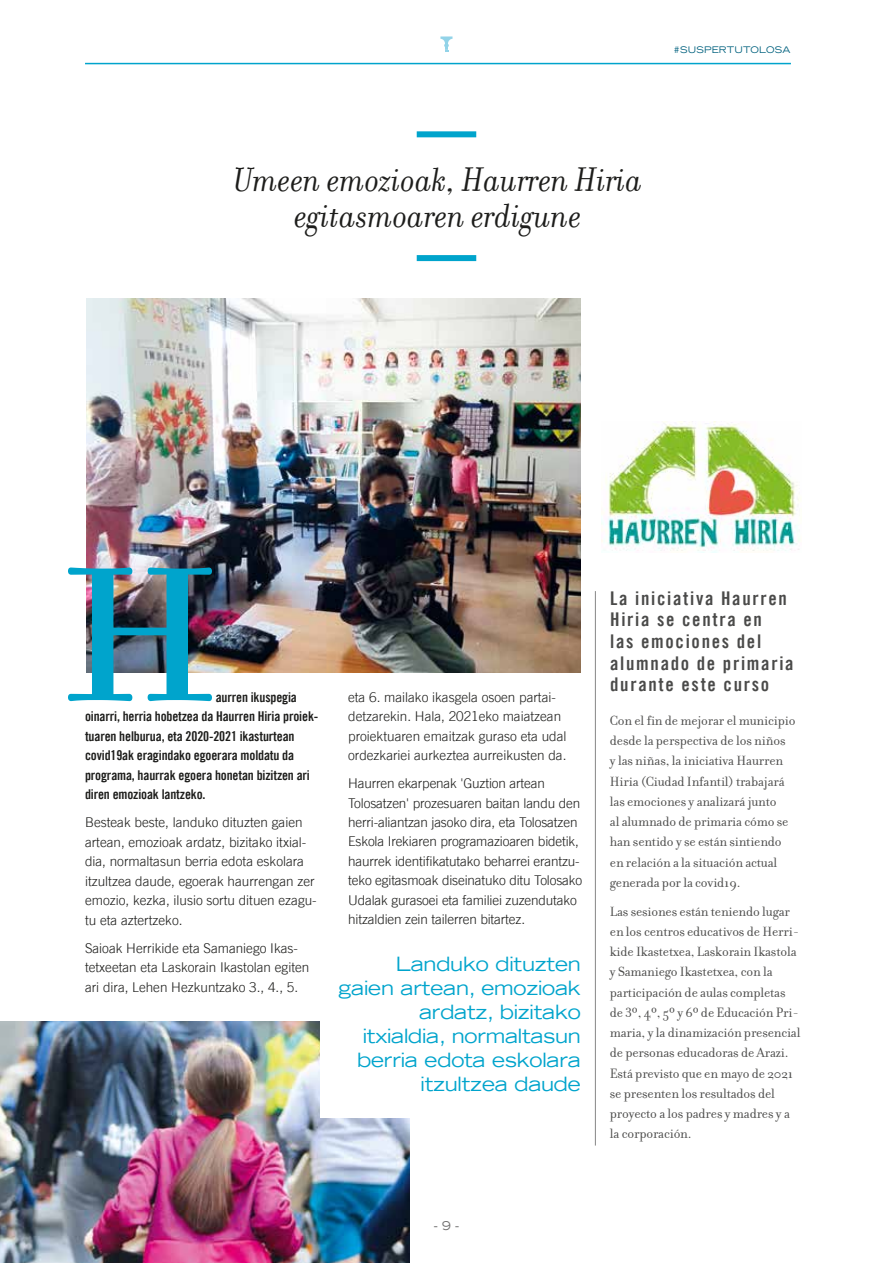
<style>
.page{position:relative;width:893px;height:1263px;background:#fff}
.page>*{position:absolute;margin:0;border:0;box-sizing:border-box;transform-origin:0 0}
.t1{font:205.95px "Filosofia Unicase";color:#00a4cc}
.t2{font:italic 36px/36px "Filosofia";color:#1d1d1b;text-align:center}
.t3{font:expanded 19.5px/24px "Trade Gothic LT";letter-spacing:-.01em;color:#00a4cc;text-align:right}
.t4{font:18.9px/21.6px "Trade Gothic LT Bold Cond Twenty";letter-spacing:.09em;color:#4a4a49}
.t5{font:14.25px/20.2px "Filosofia";letter-spacing:-.01em;color:#4a4a49}
.t6{font:300 13.5px/19.5px "Trade Gothic LT";color:#1d1d1b}
.t7{font:13.5px/19.5px "Trade Gothic LT Bold Cond Twenty";letter-spacing:-.01em;color:#1d1d1b}
.t8{font:expanded 12px "Trade Gothic LT";color:#706f6f}
.t9{font:expanded 9px "Trade Gothic LT";letter-spacing:.02em;color:#00617e}
</style>
<div class="page">
<svg style="left:440px;top:36px;width:12px;height:16px"></svg>
<hr style="left:85px;top:63px;width:706px;height:1px;background:#00a4cc">
<div style="left:417px;top:255px;width:59px;height:6px;background:#00a4cc"></div>
<div style="left:417px;top:131px;width:59px;height:6px;background:#00a4cc"></div>
<img style="left:87px;top:298px;width:494px;height:374px">
<img style="left:602px;top:422px;width:198px;height:130px">
<img style="left:0;top:1022px;width:410px;height:241px">
<hr style="left:595px;top:591px;width:1px;height:554px;background:#878787">
<div style="left:320px;top:988px;width:218px;height:129px;background:#fff"></div>
<p class="t9" style="left:673px;top:44px;width:119px">#SUSPERTUTOLOSA</p>
<h2 class="t2" style="left:233px;top:162px;width:411px">Umeen emozioak, Haurren Hiria egitasmoaren erdigune</h2>
<h1 class="t1" style="left:60px;top:512px;width:161px">h</h1>
<p class="t7" style="left:85px;top:687px;width:235px;text-indent:131px">aurren ikuspegia oinarri, herria hobetzea da Haurren Hiria proiek&shy;tuaren helburua, eta 2020-2021 ikasturtean covid19ak eragindako egoerara moldatu da programa, haurrak egoera honetan bizitzen ari diren emozioak lantzeko.</p>
<p class="t6" style="left:85px;top:812px;width:233px">Besteak beste, landuko dituzten gaien artean, emozioak ardatz, bizitako itxial&shy;dia, normaltasun berria edota eskolara itzultzea daude, egoerak haurrengan zer emozio, kezka, ilusio sortu dituen ezagu&shy;tu eta aztertzeko.</p>
<p class="t6" style="left:85px;top:938px;width:226px">Saioak Herrikide eta Samaniego Ikas&shy;tetxeetan eta Laskorain Ikastolan egiten ari dira, Lehen Hezkuntzako 3., 4., 5.</p>
<p class="t6" style="left:348px;top:687px;width:220px">eta 6. mailako ikasgela osoen partai&shy;detzarekin. Hala, 2021eko maiatzean proiektuaren emaitzak guraso eta udal ordezkariei aurkeztea aurreikusten da.</p>
<p class="t6" style="left:348px;top:773px;width:236px">Haurren ekarpenak 'Guztion artean Tolosatzen' prozesuaren baitan landu den herri-aliantzan jasoko dira, eta Tolosatzen Eskola Irekiaren programazioaren bidetik, haurrek identifikatutako beharrei erantzu&shy;teko egitasmoak diseinatuko ditu Tolosako Udalak gurasoei eta familiei zuzendutako hitzaldien zein tailerren bitartez.</p>
<h3 class="t3" style="left:338px;top:951px;width:244px">Landuko dituzten gaien artean, emozioak ardatz, bizitako itxialdia, normaltasun berria edota eskolara itzultzea daude</h3>
<h3 class="t4" style="left:610px;top:587px;width:185px">La iniciativa Haurren<br>Hiria se centra en<br>las emociones del alumnado de primaria durante este curso</h3>
<p class="t5" style="left:610px;top:710px;width:187px">Con el fin de mejorar el municipio desde la perspectiva de los niños<br>y las niñas, la iniciativa Haurren<br>Hiria (Ciudad Infantil) trabajará las emociones y analizará junto<br>al alumnado de primaria cómo se han sentido y se están sintiendo en relación a la situación actual generada por la covid19.</p>
<p class="t5" style="left:610px;top:901px;width:192px">Las sesiones están teniendo lugar en los centros educativos de Herri&shy;kide Ikastetxea, Laskorain Ikastola y Samaniego Ikastetxea, con la participación de aulas completas de 3º, 4º, 5º y 6º de Educación Pri&shy;maria, y la dinamización presencial de personas educadoras de Arazi.<br>Está previsto que en mayo de 2021 se presenten los resultados del proyecto a los padres y madres y a la corporación.</p>
<p class="t8" style="left:434px;top:1217px;width:27px">- 9 -</p>
</div>
